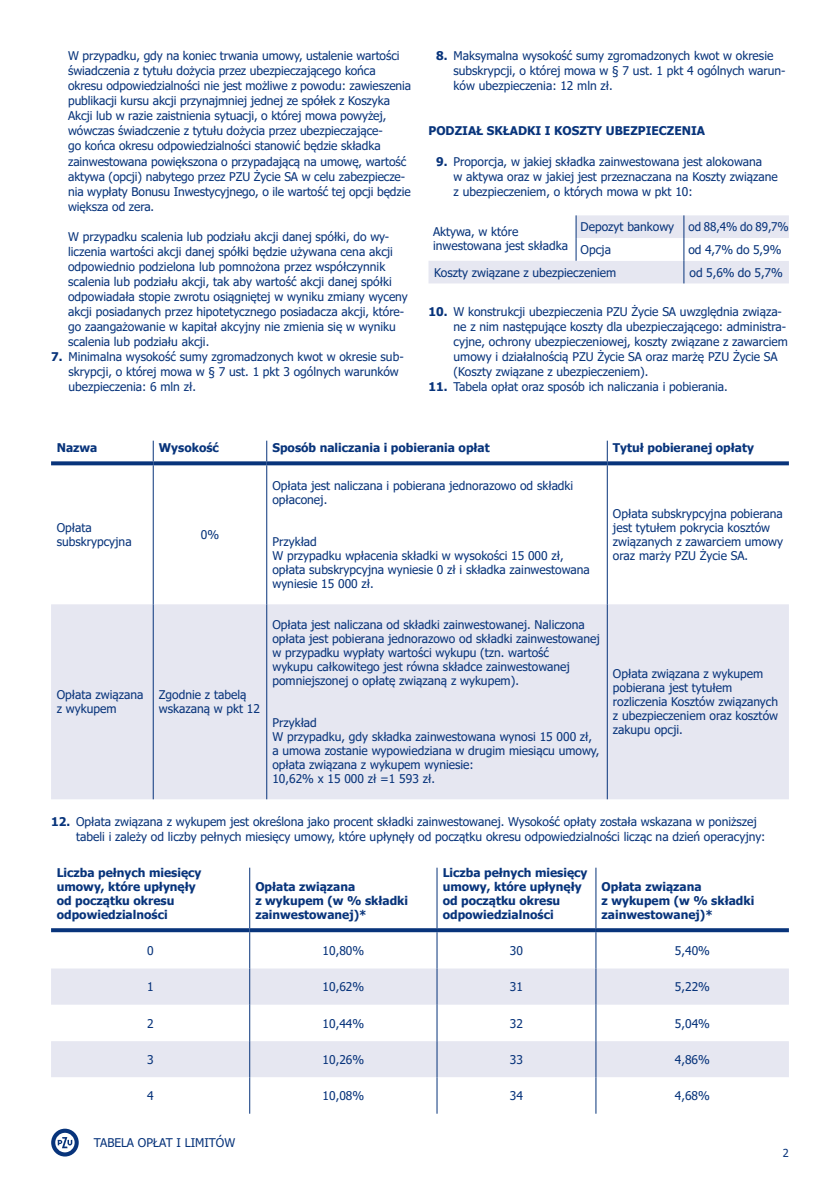
<style>
.page{position:relative;width:840px;height:1191px;background:#fff}
.page>*{position:absolute;margin:0;border:0;box-sizing:border-box;transform-origin:0 0}
._1_Treść_normal_I_st{font:12px/15px "Tahoma";color:#08347b}
.TEKST_TABELI{font:12px/14px "Tahoma";color:#08347b}
.GŁÓWKA_TABELI{font:700 12px/14px "Tahoma";color:#08347b}
._01_ROZDZIAŁ{font:700 12px "Tahoma";color:#08347b}
.TEKST_TABELI-2{font:12px "Tahoma";color:#08347b;scale:.96 1}
.t1{font:11px "Tahoma";color:#08347b}
.s1{font-weight:700}
</style>
<div class="page">
<svg style="left:51px;top:1128px;width:28px;height:28px"></svg>
<svg style="left:428px;top:215px;width:360px;height:68px"></svg>
<div style="left:51px;top:604px;width:737px;height:195px;background:#e6e7f1"></div>
<svg style="left:153px;top:441px;width:1px;height:20px"></svg>
<svg style="left:266px;top:441px;width:1px;height:20px"></svg>
<svg style="left:606px;top:441px;width:1px;height:20px"></svg>
<hr style="left:153px;top:465px;width:1px;height:139px;background:#08347b">
<hr style="left:266px;top:465px;width:1px;height:139px;background:#08347b">
<hr style="left:606px;top:465px;width:1px;height:139px;background:#08347b">
<hr style="left:153px;top:604px;width:1px;height:195px;background:#08347b">
<hr style="left:266px;top:604px;width:1px;height:195px;background:#08347b">
<hr style="left:606px;top:604px;width:1px;height:195px;background:#08347b">
<svg style="left:51px;top:461px;width:102px;height:4px"></svg>
<svg style="left:153px;top:461px;width:113px;height:4px"></svg>
<svg style="left:266px;top:461px;width:341px;height:4px"></svg>
<svg style="left:607px;top:461px;width:181px;height:4px"></svg>
<div style="left:51px;top:968px;width:737px;height:36px;background:#e6e7f1"></div>
<svg style="left:51px;top:1004px;width:737px;height:109px"></svg>
<hr style="left:249px;top:867px;width:1px;height:61px;background:#08347b">
<hr style="left:436px;top:867px;width:1px;height:61px;background:#08347b">
<hr style="left:595px;top:867px;width:1px;height:61px;background:#08347b">
<hr style="left:249px;top:932px;width:1px;height:36px;background:#08347b">
<hr style="left:436px;top:932px;width:1px;height:36px;background:#08347b">
<hr style="left:595px;top:932px;width:1px;height:36px;background:#08347b">
<hr style="left:249px;top:968px;width:1px;height:36px;background:#08347b">
<hr style="left:436px;top:968px;width:1px;height:36px;background:#08347b">
<hr style="left:595px;top:968px;width:1px;height:36px;background:#08347b">
<hr style="left:249px;top:1004px;width:1px;height:37px;background:#08347b">
<hr style="left:436px;top:1004px;width:1px;height:37px;background:#08347b">
<hr style="left:595px;top:1004px;width:1px;height:37px;background:#08347b">
<hr style="left:249px;top:1041px;width:1px;height:36px;background:#08347b">
<hr style="left:436px;top:1041px;width:1px;height:36px;background:#08347b">
<hr style="left:595px;top:1041px;width:1px;height:36px;background:#08347b">
<hr style="left:249px;top:1077px;width:1px;height:36px;background:#08347b">
<hr style="left:436px;top:1077px;width:1px;height:36px;background:#08347b">
<hr style="left:595px;top:1077px;width:1px;height:36px;background:#08347b">
<svg style="left:51px;top:928px;width:198px;height:4px"></svg>
<svg style="left:249px;top:928px;width:188px;height:4px"></svg>
<svg style="left:437px;top:928px;width:158px;height:4px"></svg>
<svg style="left:595px;top:928px;width:193px;height:4px"></svg>
<p class="_1_Treść_normal_I_st" style="left:68px;top:49px;width:344px">W przypadku, gdy na koniec trwania umowy, ustalenie wartości świadczenia z tytułu dożycia przez ubezpieczającego końca okresu odpowiedzialności nie jest możliwe z powodu: zawieszenia publikacji kursu akcji przynajmniej jednej ze spółek z Koszyka Akcji lub w razie zaistnienia sytuacji, o której mowa powyżej, wówczas świadczenie z tytułu dożycia przez ubezpieczające-<br>go końca okresu odpowiedzialności stanowić będzie składka zainwestowana powiększona o przypadającą na umowę, wartość aktywa (opcji) nabytego przez PZU Życie SA w celu zabezpiecze&shy;nia wypłaty Bonusu Inwestycyjnego, o ile wartość tej opcji będzie większa od zera.</p>
<p class="_1_Treść_normal_I_st" style="left:68px;top:229px;width:341px">W przypadku scalenia lub podziału akcji danej spółki, do wy&shy;liczenia wartości akcji danej spółki będzie używana cena akcji odpowiednio podzielona lub pomnożona przez współczynnik scalenia lub podziału akcji, tak aby wartość akcji danej spółki odpowiadała stopie zwrotu osiągniętej w wyniku zmiany wyceny akcji posiadanych przez hipotetycznego posiadacza akcji, które&shy;go zaangażowanie w kapitał akcyjny nie zmienia się w wyniku scalenia lub podziału akcji.</p>
<p class="_1_Treść_normal_I_st" style="left:68px;top:349px;width:336px;text-indent:-17px"><span class="s1">7.</span> Minimalna wysokość sumy zgromadzonych kwot w okresie sub&shy;skrypcji, o której mowa w § 7 ust. 1 pkt 3 ogólnych warunków ubezpieczenia: 6 mln zł.</p>
<p class="_1_Treść_normal_I_st" style="left:453px;top:49px;width:333px;text-indent:-17px"><span class="s1">8.</span> Maksymalna wysokość sumy zgromadzonych kwot w okresie subskrypcji, o której mowa w § 7 ust. 1 pkt 4 ogólnych warun&shy;ków ubezpieczenia: 12 mln zł.</p>
<p class="_01_ROZDZIAŁ" style="left:428px;top:123px;width:278px">PODZIAŁ SKŁADKI I KOSZTY UBEZPIECZENIA</p>
<p class="_1_Treść_normal_I_st" style="left:453px;top:154px;width:325px;text-indent:-17px"><span class="s1">9.</span> Proporcja, w jakiej składka zainwestowana jest alokowana<br>w aktywa oraz w jakiej jest przeznaczana na Koszty związane z ubezpieczeniem, o których mowa w pkt 10:</p>
<p class="TEKST_TABELI" style="left:433px;top:225px;width:136px">Aktywa, w które inwestowana jest składka</p>
<p class="TEKST_TABELI" style="left:580px;top:221px;width:95px">Depozyt bankowy</p>
<p class="TEKST_TABELI-2" style="left:688px;top:219px;width:106px">od 88,4% do 89,7%</p>
<p class="TEKST_TABELI" style="left:580px;top:243px;width:32px">Opcja</p>
<p class="TEKST_TABELI" style="left:688px;top:243px;width:94px">od 4,7% do 5,9%</p>
<p class="TEKST_TABELI" style="left:434px;top:266px;width:183px">Koszty związane z ubezpieczeniem</p>
<p class="TEKST_TABELI" style="left:689px;top:266px;width:95px">od 5,6% do 5,7%</p>
<p class="_1_Treść_normal_I_st" style="left:453px;top:304px;width:335px;text-indent:-25px"><span class="s1">10.</span> W konstrukcji ubezpieczenia PZU Życie SA uwzględnia związa&shy;ne z nim następujące koszty dla ubezpieczającego: administra&shy;cyjne, ochrony ubezpieczeniowej, koszty związane z zawarciem umowy i działalnością PZU Życie SA oraz marżę PZU Życie SA (Koszty związane z ubezpieczeniem).</p>
<p class="_1_Treść_normal_I_st" style="left:428px;top:379px;width:301px"><span class="s1">11.</span> Tabela opłat oraz sposób ich naliczania i pobierania.</p>
<p class="GŁÓWKA_TABELI" style="left:57px;top:441px;width:42px">Nazwa</p>
<p class="GŁÓWKA_TABELI" style="left:159px;top:441px;width:61px">Wysokość</p>
<p class="GŁÓWKA_TABELI" style="left:272px;top:441px;width:219px">Sposób naliczania i pobierania opłat</p>
<p class="GŁÓWKA_TABELI" style="left:612px;top:441px;width:142px">Tytuł pobieranej opłaty</p>
<p class="TEKST_TABELI" style="left:57px;top:522px;width:76px">Opłata subskrypcyjna</p>
<p class="TEKST_TABELI" style="left:201px;top:529px;width:20px">0%</p>
<p class="TEKST_TABELI" style="left:57px;top:688px;width:88px">Opłata związana z wykupem</p>
<p class="TEKST_TABELI" style="left:159px;top:688px;width:103px">Zgodnie z tabelą wskazaną w pkt 12</p>
<p class="TEKST_TABELI" style="left:272px;top:480px;width:302px">Opłata jest naliczana i pobierana jednorazowo od składki opłaconej.</p>
<p class="TEKST_TABELI" style="left:272px;top:536px;width:46px">Przykład</p>
<p class="TEKST_TABELI" style="left:272px;top:550px;width:319px">W przypadku wpłacenia składki w wysokości 15 000 zł, opłata subskrypcyjna wyniesie 0 zł i składka zainwestowana wyniesie 15 000 zł.</p>
<p class="TEKST_TABELI" style="left:272px;top:618px;width:329px">Opłata jest naliczana od składki zainwestowanej. Naliczona opłata jest pobierana jednorazowo od składki zainwestowanej w przypadku wypłaty wartości wykupu (tzn. wartość<br>wykupu całkowitego jest równa składce zainwestowanej pomniejszonej o opłatę związaną z wykupem).</p>
<p class="TEKST_TABELI" style="left:272px;top:716px;width:46px">Przykład</p>
<p class="TEKST_TABELI" style="left:272px;top:730px;width:328px">W przypadku, gdy składka zainwestowana wynosi 15 000 zł, a umowa zostanie wypowiedziana w drugim miesiącu umowy, opłata związana z wykupem wyniesie:</p>
<p class="TEKST_TABELI" style="left:272px;top:772px;width:164px">10,62% x 15 000 zł =1 593 zł.</p>
<p class="TEKST_TABELI" style="left:612px;top:508px;width:171px">Opłata subskrypcyjna pobierana jest tytułem pokrycia kosztów związanych z zawarciem umowy oraz marży PZU Życie SA.</p>
<p class="TEKST_TABELI" style="left:612px;top:667px;width:166px">Opłata związana z wykupem pobierana jest tytułem rozliczenia Kosztów związanych z ubezpieczeniem oraz kosztów zakupu opcji.</p>
<p class="_1_Treść_normal_I_st" style="left:76px;top:815px;width:690px;text-indent:-25px"><span class="s1">12.</span> Opłata związana z wykupem jest określona jako procent składki zainwestowanej. Wysokość opłaty została wskazana w poniższej tabeli i zależy od liczby pełnych miesięcy umowy, które upłynęły od początku okresu odpowiedzialności licząc na dzień operacyjny:</p>
<p class="GŁÓWKA_TABELI" style="left:57px;top:866px;width:146px">Liczba pełnych miesięcy umowy, które upłynęły od początku okresu odpowiedzialności</p>
<p class="GŁÓWKA_TABELI" style="left:442px;top:866px;width:146px">Liczba pełnych miesięcy umowy, które upłynęły od początku okresu odpowiedzialności</p>
<p class="GŁÓWKA_TABELI" style="left:255px;top:880px;width:154px">Opłata związana<br>z wykupem (w % składki zainwestowanej)*</p>
<p class="GŁÓWKA_TABELI" style="left:601px;top:880px;width:154px">Opłata związana<br>z wykupem (w % składki zainwestowanej)*</p>
<p class="TEKST_TABELI" style="left:147px;top:944px;width:8px">0</p>
<p class="TEKST_TABELI" style="left:322px;top:944px;width:43px">10,80%</p>
<p class="TEKST_TABELI" style="left:509px;top:944px;width:15px">30</p>
<p class="TEKST_TABELI" style="left:674px;top:944px;width:37px">5,40%</p>
<p class="TEKST_TABELI" style="left:147px;top:980px;width:8px">1</p>
<p class="TEKST_TABELI" style="left:322px;top:980px;width:43px">10,62%</p>
<p class="TEKST_TABELI" style="left:509px;top:980px;width:15px">31</p>
<p class="TEKST_TABELI" style="left:674px;top:980px;width:37px">5,22%</p>
<p class="TEKST_TABELI" style="left:147px;top:1016px;width:8px">2</p>
<p class="TEKST_TABELI" style="left:322px;top:1016px;width:43px">10,44%</p>
<p class="TEKST_TABELI" style="left:509px;top:1016px;width:15px">32</p>
<p class="TEKST_TABELI" style="left:674px;top:1016px;width:37px">5,04%</p>
<p class="TEKST_TABELI" style="left:147px;top:1053px;width:8px">3</p>
<p class="TEKST_TABELI" style="left:322px;top:1053px;width:43px">10,26%</p>
<p class="TEKST_TABELI" style="left:509px;top:1053px;width:15px">33</p>
<p class="TEKST_TABELI" style="left:674px;top:1053px;width:36px">4,86%</p>
<p class="TEKST_TABELI" style="left:147px;top:1089px;width:8px">4</p>
<p class="TEKST_TABELI" style="left:322px;top:1089px;width:43px">10,08%</p>
<p class="TEKST_TABELI" style="left:509px;top:1089px;width:15px">34</p>
<p class="TEKST_TABELI" style="left:674px;top:1089px;width:36px">4,68%</p>
<p class="_1_Treść_normal_I_st" style="left:94px;top:1136px;width:143px">TABELA OPŁAT I LIMITÓW</p>
<p class="t1" style="left:782px;top:1145px;width:8px">2</p>
</div>
